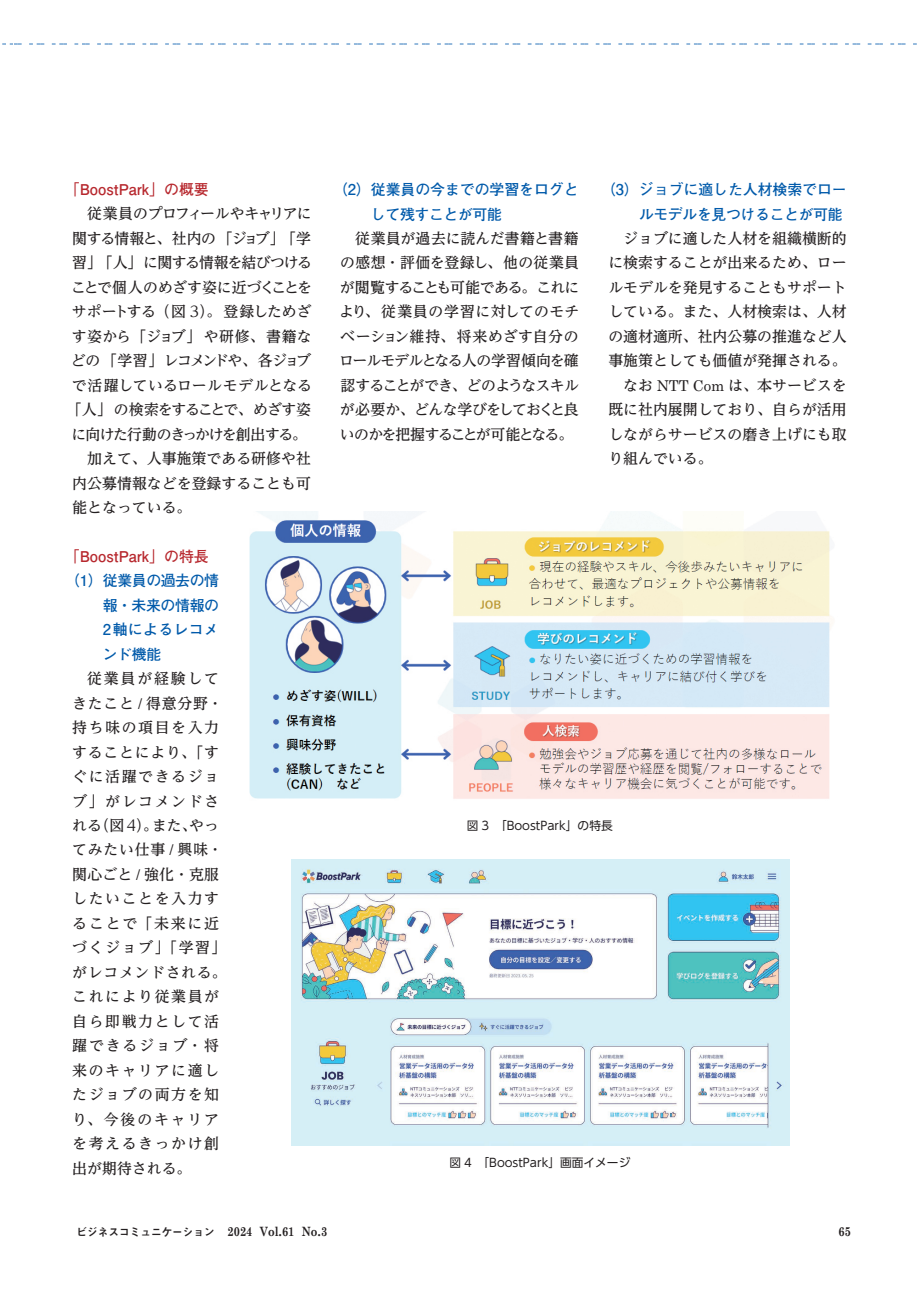
<style>
.page{position:relative;width:919px;height:1289px;background:#fff}
.page>*{position:absolute;margin:0;border:0;box-sizing:border-box;transform-origin:0 0}
.t1{font:500 14.85px/24.5px "UD Reimin Pro";color:#231f20;text-align:justify}
.t2{font:500 14.85px/24.5px "UD Reimin Pro";letter-spacing:.105em;color:#231f20}
.t3{font:700 14.85px/24.5px "Futo Go B101 Pro";letter-spacing:-.025em;color:#015aaa;text-align:justify}
.t4{font:500 14.85px "UD Reimin Pro";letter-spacing:-.07em;color:#231f20}
.t5{font:700 14.85px "Futo Go B101 Pro";color:#b7282e}
.t6{font:700 14.85px/24.5px "Futo Go B101 Pro";letter-spacing:-.005em;color:#015aaa}
.t7{font:500 14.85px "UD Reimin Pro";letter-spacing:-.06em;color:#231f20}
.t8{font:500 14.85px "UD Reimin Pro";letter-spacing:-.03em;color:#231f20}
.t9{font:500 14.85px "UD Reimin Pro";letter-spacing:-.11em;color:#231f20}
.t10{font:500 14.85px "UD Reimin Pro";letter-spacing:-.04em;color:#231f20}
.t11{font:500 14.85px "UD Reimin Pro";letter-spacing:.025em;color:#231f20}
.t12{font:12.75px "Century Sb Bold SI";color:#231f20;scale:.85 1}
.t13{font:11.7px "UD Shin Go Pro";color:#231f20}
.s1{font-weight:400}
.s2{font-family:"Century Sb SI";font-weight:400}
.s3{font-family:"Midashi Go Pro MB31";font-size:10.65px}
</style>
<div class="page">
<svg style="left:2px;top:44px;width:915px;height:1px"></svg>
<img style="left:249px;top:511px;width:582px;height:288px">
<img style="left:291px;top:859px;width:498px;height:286px">
<p class="t5" style="left:65px;top:177px;width:145px">「BoostPark」の概要</p>
<p class="t10" style="left:87px;top:202px;width:226px">従業員のプロフィールやキャリアに</p>
<p class="t7" style="left:72px;top:226px;width:240px">関する情報と、社内の「ジョブ」「学</p>
<p class="t4" style="left:72px;top:250px;width:241px">習」「人」に関する情報を結びつける</p>
<p class="t1" style="left:71px;top:274px;width:242px">ことで個人のめざす姿に近づくことを</p>
<p class="t8" style="left:72px;top:299px;width:241px">サポートする（図 <span class="s1">3</span>）。登録しためざ</p>
<p class="t11" style="left:72px;top:324px;width:241px">す姿から「ジョブ」や研修、書籍な</p>
<p class="t9" style="left:71px;top:348px;width:242px">どの「学習」レコメンドや、各ジョブ</p>
<p class="t1" style="left:72px;top:372px;width:242px">で活躍しているロールモデルとなる</p>
<p class="t4" style="left:67px;top:397px;width:246px">「人」の検索をすることで、めざす姿</p>
<p class="t4" style="left:72px;top:422px;width:237px">に向けた行動のきっかけを創出する。</p>
<p class="t1" style="left:87px;top:446px;width:225px">加えて、人事施策である研修や社</p>
<p class="t1" style="left:72px;top:470px;width:240px">内公募情報などを登録することも可</p>
<p class="t1" style="left:72px;top:495px;width:121px">能となっている。</p>
<p class="t5" style="left:65px;top:544px;width:145px">「BoostPark」の特長</p>
<p class="t3" style="left:103px;top:566px;width:118px;text-indent:-38px">（1） 従業員の過去の情報・未来の情報の2軸によるレコメンド機能</p>
<p class="t2" style="left:72px;top:666px;width:156px;text-indent:15px">従業員が経験してきたこと <span class="s2">/</span> 得意分野<span class="s1">・</span>持ち味の項目を入力することにより、「すぐに活躍できるジョブ」がレコメンドされる（図<span class="s1">4</span>）。また、やってみたい仕事 <span class="s2">/</span> 興味<span class="s1">・</span>関心ごと <span class="s2">/</span> 強化<span class="s1">・</span>克服したいことを入力することで「未来に近づくジョブ」「学習」がレコメンドされる。これにより従業員が自ら即戦力として活躍できるジョブ<span class="s1">・</span>将来のキャリアに適したジョブの両方を知り、今後のキャリアを考えるきっかけ創出が期待される。</p>
<p class="t6" style="left:371px;top:175px;width:209px;text-indent:-38px">（2） 従業員の今までの学習をログとして残すことが可能</p>
<p class="t1" style="left:339px;top:226px;width:242px;text-indent:16px">従業員が過去に読んだ書籍と書籍の感想<span class="s1">・</span>評価を登録し、他の従業員が閲覧することも可能である。これにより、従業員の学習に対してのモチベーション維持、将来めざす自分のロールモデルとなる人の学習傾向を確認することができ、どのようなスキルが必要か、どんな学びをしておくと良いのかを把握することが可能となる。</p>
<p class="t3" style="left:601px;top:175px;width:247px;text-align:right">（3） ジョブに適した人材検索でロールモデルを見つけることが可能</p>
<p class="t1" style="left:623px;top:226px;width:225px">ジョブに適した人材を組織横断的</p>
<p class="t1" style="left:608px;top:250px;width:240px">に検索することが出来るため、ロー</p>
<p class="t1" style="left:608px;top:275px;width:240px">ルモデルを発見することもサポート</p>
<p class="t1" style="left:608px;top:299px;width:240px">している。また、人材検索は、人材</p>
<p class="t1" style="left:608px;top:323px;width:240px">の適材適所、社内公募の推進など人</p>
<p class="t1" style="left:608px;top:348px;width:240px">事施策としても価値が発揮される。</p>
<p class="t1" style="left:623px;top:372px;width:225px">なお <span class="s2">NTT Com</span> は、本サービスを</p>
<p class="t1" style="left:608px;top:397px;width:240px">既に社内展開しており、自らが活用</p>
<p class="t1" style="left:608px;top:421px;width:240px">しながらサービスの磨き上げにも取</p>
<p class="t1" style="left:608px;top:446px;width:106px">り組んでいる。</p>
<p class="t13" style="left:467px;top:815px;width:147px">図 3　「BoostPark」の特長</p>
<p class="t13" style="left:449px;top:1152px;width:182px">図 4　「BoostPark」画面イメージ</p>
<p class="t12" style="left:77px;top:1221px;width:296px"><span class="s3">ビジネスコミュニケーション</span> 2024 Vol.61 No.3</p>
<p class="t12" style="left:838px;top:1221px;width:16px">65</p>
</div>
